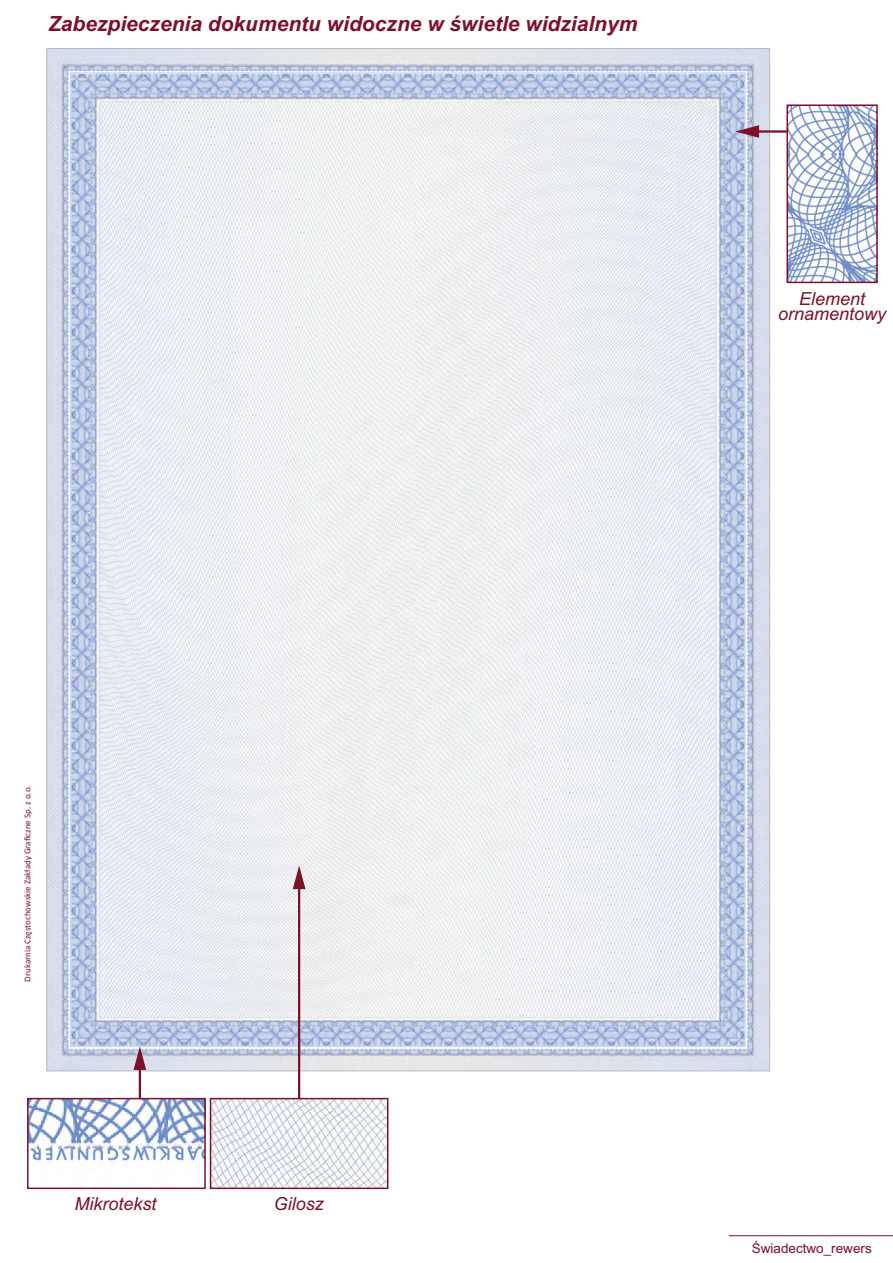
<style>
.page{position:relative;width:893px;height:1263px;background:#fff}
.page>*{position:absolute;margin:0;border:0;box-sizing:border-box;transform-origin:0 0}
.t1{font:italic 700 21px "Arial";color:#7e1028}
.t2{font:italic 18px/15px "Arial";color:#7e1028;text-align:center}
.t3{font:13.5px "Arial";color:#7e1028}
.t4{font:9px "Calibri";color:#7e1028}
</style>
<div class="page">
<img style="left:48px;top:50px;width:720px;height:1019px">
<svg style="left:735px;top:125px;width:51px;height:13px"></svg>
<img style="left:789px;top:107px;width:86px;height:173px">
<div style="left:786px;top:104px;width:92px;height:179px;border:2px solid #7e1028"></div>
<img style="left:213px;top:1101px;width:172px;height:85px">
<div style="left:210px;top:1098px;width:178px;height:91px;border:2px solid #7e1028"></div>
<svg style="left:293px;top:865px;width:12px;height:233px"></svg>
<img style="left:30px;top:1101px;width:173px;height:62px">
<div style="left:27px;top:1098px;width:179px;height:91px;border:2px solid #7e1028"></div>
<svg style="left:134px;top:1046px;width:12px;height:52px"></svg>
<hr style="left:729px;top:1235px;width:164px;height:1px;background:#7e1028">
<p class="t1" style="left:48px;top:16px;width:591px">Zabezpieczenia dokumentu widoczne w świetle widzialnym</p>
<p class="t2" style="left:778px;top:293px;width:110px">Element ornamentowy</p>
<p class="t4" style="left:24px;top:982px;width:198px;rotate:-90deg">Drukarnia Częstochowskie Zakłady Graficzne Sp. z o.o.</p>
<p class="t2" style="left:74px;top:1198px;width:84px">Mikrotekst</p>
<p class="t2" style="left:274px;top:1198px;width:52px">Gilosz</p>
<p class="t3" style="left:752px;top:1243px;width:122px">Świadectwo_rewers</p>
</div>
